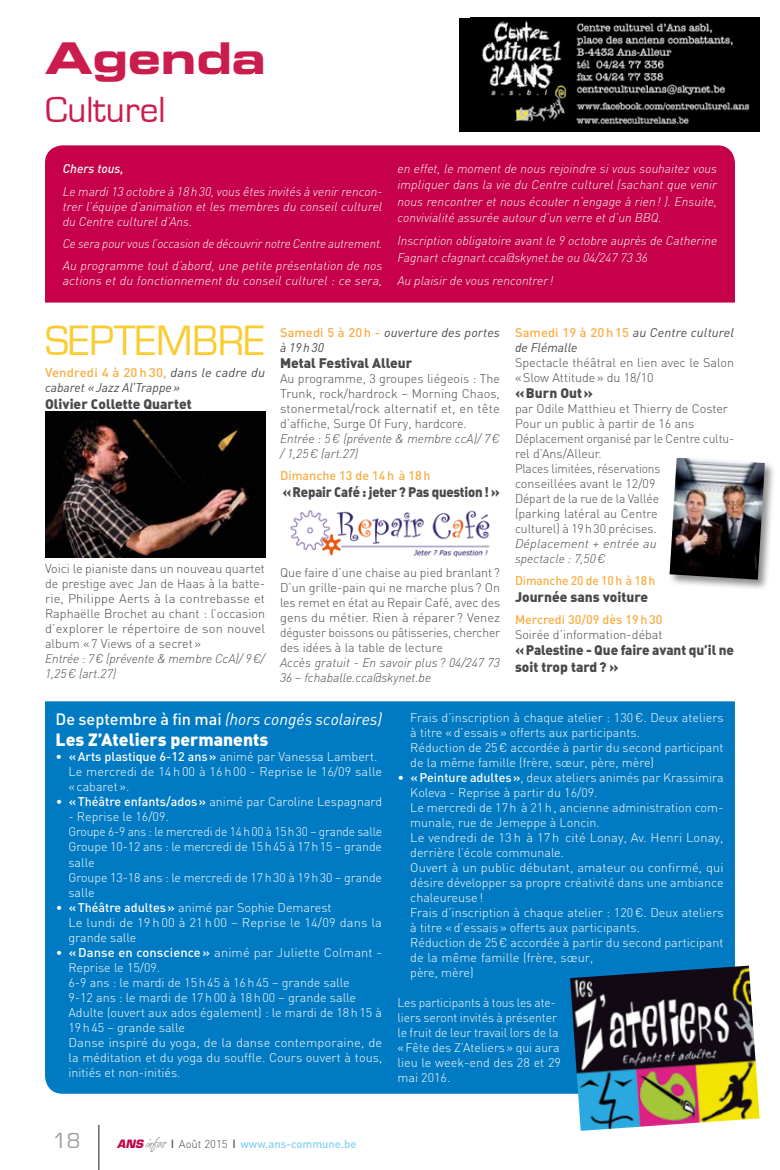
<style>
.page{position:relative;width:780px;height:1170px;background:#fff}
.page>*{position:absolute;margin:0;border:0;box-sizing:border-box;transform-origin:0 0}
.t1{font:43.75px "Eurostile";letter-spacing:-.01em;color:#facc30}
.t2{font:43.75px "Eurostile Bold Extended Two";color:#cb1d4d}
.t3{font:37.5px "Eurostile";color:#cb1d4d}
.t4{font:22.5px "Eurostile";color:#9d9d9c}
.t5{font:17.5px "DIN Black Alternate";color:#fff}
.t6{font:italic 16.25px "DIN";color:#fff}
.t7{font:13.75px/16.5px "DIN Black Alternate";letter-spacing:-.005em;color:#4a4a49}
.t8{font:13.75px "DIN Black Alternate";letter-spacing:-.005em;color:#4a4a49;scale:.95 1}
.t9{font:300 12.5px/15px "DIN";color:#fff}
.t10{font:300 12.5px/15px "DIN";color:#4a4a49;text-align:justify}
.t11{font:italic 300 12.5px/16.2px "DIN";color:#fff;text-align:justify}
.t12{font:italic 300 12.5px/15px "DIN";color:#4a4a49}
.t13{font:italic 300 12.5px/22.1px "DIN";color:#fff;scale:.96 1}
.t14{font:italic 12.5px/15px "DIN";letter-spacing:.005em;color:#4a4a49}
.t15{font:500 12.5px "DIN";color:#f8ad44}
.t16{font:italic 12.5px/15px "DIN";letter-spacing:.005em;color:#4a4a49;scale:1.05 1}
.t17{font:italic 300 12.5px/15px "DIN";color:#4a4a49;scale:1.05 1}
.t18{font:italic 500 12.5px "DIN";color:#fff}
.t19{font:500 11.25px "DIN";color:#83d0f5}
.s1{font-weight:500;font-style:normal;color:#f8ad44}
.s2{font-weight:500;font-style:normal}
.s3{font-weight:500}
.s4{font-family:"Eurostile";font-weight:700;font-style:italic;color:#c6014a}
.s5{font-family:"Freestyle Script";font-weight:400;font-size:17.5px;color:#9d9d9c}
.s6{font-family:"Eurostile";font-weight:700;color:#585c7a}
.s7{font-weight:300;color:#4a4a49}
</style>
<div class="page">
<hr style="left:98px;top:1124px;width:1px;height:45px;background:#4a4a49">
<div style="left:459px;top:18px;width:300px;height:113px;background:#000"></div>
<img style="left:481px;top:20px;width:269px;height:104px">
<img style="left:45px;top:411px;width:220px;height:147px">
<img style="left:290px;top:510px;width:200px;height:47px">
<div style="left:45px;top:145px;width:690px;height:157px;background:#c6014a"></div>
<div style="left:45px;top:701px;width:690px;height:392px;background:#007ac2"></div>
<img style="left:570px;top:965px;width:189px;height:165px">
<div style="left:668px;top:456px;width:108px;height:135px;background:#000;opacity:.45"></div>
<img style="left:669px;top:457px;width:95px;height:122px">
<h1 class="t2" style="left:45px;top:27px;width:222px">Agenda</h1>
<h2 class="t3" style="left:45px;top:90px;width:122px">Culturel</h2>
<p class="t18" style="left:63px;top:161px;width:62px">Chers tous,</p>
<p class="t11" style="left:63px;top:183px;width:321px;line-height:15px">Le mardi 13 octobre à 18h30, vous êtes invités à venir rencon&shy;trer l’équipe d’animation et les membres du conseil culturel du Centre culturel d’Ans.</p>
<p class="t13" style="left:63px;top:232px;width:335px">Ce sera pour vous l’occasion de découvrir notre Centre autrement.<br>Au programme tout d’abord, une petite présentation de nos</p>
<p class="t11" style="left:63px;top:272px;width:321px">actions et du fonctionnement du conseil culturel : ce sera,</p>
<p class="t11" style="left:397px;top:160px;width:321px">en effet, le moment de nous rejoindre si vous souhaitez vous impliquer dans la vie du Centre culturel (sachant que venir nous rencontrer et nous écouter n’engage à rien! ). Ensuite, convivialité assurée autour d’un verre et d’un BBQ.</p>
<p class="t11" style="left:397px;top:232px;width:321px">Inscription obligatoire avant le 9 octobre auprès de Catherine<br>Fagnart cfagnart.cca@skynet.be ou 04/247 73 36</p>
<p class="t11" style="left:397px;top:272px;width:157px">Au plaisir de vous rencontrer!</p>
<h1 class="t1" style="left:45px;top:317px;width:221px">SEPTEMBRE</h1>
<p class="t16" style="left:45px;top:365px;width:211px"><span class="s1">Vendredi 4 à 20 h 30,</span> dans le cadre du cabaret «Jazz Al’Trappe»</p>
<p class="t7" style="left:45px;top:395px;width:148px">Olivier Collette Quartet</p>
<p class="t14" style="left:280px;top:324px;width:221px"><span class="s1">Samedi 5 à 20h -</span> ouverture des portes à 19h30</p>
<p class="t7" style="left:280px;top:354px;width:134px">Metal Festival Alleur</p>
<p class="t10" style="left:280px;top:371px;width:221px">Au programme, 3 groupes liégeois : The Trunk, rock/hardrock – Morning Chaos, stonermetal/rock alternatif et, en tête d’affiche, Surge Of Fury, hardcore.</p>
<p class="t12" style="left:280px;top:431px;width:221px">Entrée : 5€ (prévente &amp; membre ccA)/ 7€ / 1,25€ (art.27)</p>
<p class="t15" style="left:280px;top:467px;width:152px">Dimanche 13 de 14h à 18h</p>
<p class="t8" style="left:282px;top:482px;width:230px">«Repair Café : jeter? Pas question! »</p>
<p class="t10" style="left:45px;top:560px;width:221px">Voici le pianiste dans un nouveau quartet de prestige avec Jan de Haas à la batte&shy;rie, Philippe Aerts à la contrebasse et Raphaëlle Brochet au chant : l’occasion d’explorer le répertoire de son nouvel album «7 Views of a secret»</p>
<p class="t12" style="left:45px;top:650px;width:221px">Entrée : 7€ (prévente &amp; membre CcA)/ 9€/<br>1,25€ (art.27)</p>
<p class="t10" style="left:280px;top:565px;width:221px">Que faire d’une chaise au pied branlant ?<br>D’un grille-pain qui ne marche plus? On les remet en état au Repair Café, avec des gens du métier. Rien à réparer ? Venez déguster boissons ou pâtisseries, chercher des idées à la table de lecture</p>
<p class="t12" style="left:280px;top:655px;width:221px">Accès gratuit - En savoir plus ? 04/247 73<br>36 – fchaballe.cca@skynet.be</p>
<p class="t14" style="left:515px;top:324px;width:221px"><span class="s1">Samedi 19 à 20 h15</span> au Centre culturel de Flémalle</p>
<p class="t10" style="left:515px;top:354px;width:220px">Spectacle théâtral en lien avec le Salon «Slow Attitude» du 18/10</p>
<p class="t7" style="left:515px;top:384px;width:80px">«Burn Out»</p>
<p class="t10" style="left:515px;top:401px;width:221px;text-align:left">par Odile Matthieu et Thierry de Coster<br>Pour un public à partir de 16 ans<br>Déplacement organisé par le Centre cultu&shy;rel d’Ans/Alleur.<br>Places limitées, réservations<br>conseillées avant le 12/09<br>Départ de la rue de la Vallée<br>(parking latéral au Centre<br>culturel) à 19h30 précises.</p>
<p class="t17" style="left:515px;top:536px;width:136px">Déplacement + entrée au spectacle : 7,50€</p>
<p class="t15" style="left:515px;top:572px;width:142px">Dimanche 20 de 10h à 18h</p>
<p class="t7" style="left:515px;top:587px;width:135px">Journée sans voiture</p>
<p class="t15" style="left:515px;top:611px;width:149px">Mercredi 30/09 dès 19h30</p>
<p class="t10" style="left:515px;top:626px;width:149px">Soirée d’information-débat</p>
<p class="t7" style="left:515px;top:641px;width:220px">«Palestine - Que faire avant qu’il ne soit trop tard? »</p>
<h3 class="t6" style="left:56px;top:709px;width:328px"><span class="s2">De septembre à fin mai</span> (hors congés scolaires)</h3>
<h3 class="t5" style="left:56px;top:728px;width:214px">Les Z’Ateliers permanents</h3>
<p class="t9" style="left:68px;top:749px;width:315px;text-indent:-13px">• <span class="s3">«Arts plastique 6-12 ans»</span> animé par Vanessa Lambert.<br>Le mercredi de 14h00 à 16h00 - Reprise le 16/09 salle «cabaret».</p>
<p class="t9" style="left:56px;top:794px;width:328px">• <span class="s3">«Théâtre enfants/ados»</span> animé par Caroline Lespagnard</p>
<p class="t9" style="left:68px;top:809px;width:315px">- Reprise le 16/09.<br>Groupe 6-9 ans : le mercredi de 14h00 à 15h30 – grande salle<br>Groupe 10-12 ans : le mercredi de 15h45 à 17h15 – grande salle<br>Groupe 13-18 ans : le mercredi de 17h30 à 19h30 – grande salle</p>
<p class="t9" style="left:68px;top:899px;width:315px;text-indent:-13px">• <span class="s3">«Théâtre adultes»</span> animé par Sophie Demarest<br>Le lundi de 19 h 00 à 21 h 00 – Reprise le 14/09 dans la grande salle</p>
<p class="t9" style="left:68px;top:944px;width:315px;text-indent:-13px">• <span class="s3">«Danse en conscience»</span> animé par Juliette Colmant - Reprise le 15/09.<br>6-9 ans : le mardi de 15h45 à 16h45 – grande salle<br>9-12 ans : le mardi de 17h00 à 18h00 – grande salle Adulte (ouvert aux ados également) : le mardi de 18h15 à 19h45 – grande salle<br>Danse inspiré du yoga, de la danse contemporaine, de la méditation et du yoga du souffle. Cours ouvert à tous, initiés et non-initiés.</p>
<p class="t9" style="left:410px;top:710px;width:315px">Frais d’inscription à chaque atelier : 130€. Deux ateliers à titre «d’essais» offerts aux participants.<br>Réduction de 25€ accordée à partir du second participant de la même famille (frère, sœur, père, mère)</p>
<p class="t9" style="left:410px;top:770px;width:315px;text-indent:-13px">• <span class="s3">«Peinture adultes»</span>, deux ateliers animés par Krassimira Koleva - Reprise à partir du 16/09.<br>Le mercredi de 17h à 21h, ancienne administration com&shy;munale, rue de Jemeppe à Loncin.<br>Le vendredi de 13h à 17h cité Lonay, Av. Henri Lonay, derrière l’école communale.<br>Ouvert à un public débutant, amateur ou confirmé, qui désire développer sa propre créativité dans une ambiance chaleureuse!<br>Frais d’inscription à chaque atelier : 120€. Deux ateliers à titre «d’essais» offerts aux participants.<br>Réduction de 25€ accordée à partir du second participant de la même famille (frère, sœur,<br>père, mère)</p>
<p class="t9" style="left:397px;top:995px;width:165px">Les participants à tous les ate&shy;liers seront invités à présenter le fruit de leur travail lors de la «Fête des Z’Ateliers» qui aura lieu le week-end des 28 et 29 mai 2016.</p>
<h3 class="t4" style="left:53px;top:1128px;width:29px">18</h3>
<p class="t19" style="left:117px;top:1136px;width:241px"><span class="s4">ANS</span> <span class="s5">infos</span> <span class="s6">|</span> <span class="s7">Août 2015</span> <span class="s6">|</span> www.ans-commune.be</p>
</div>
